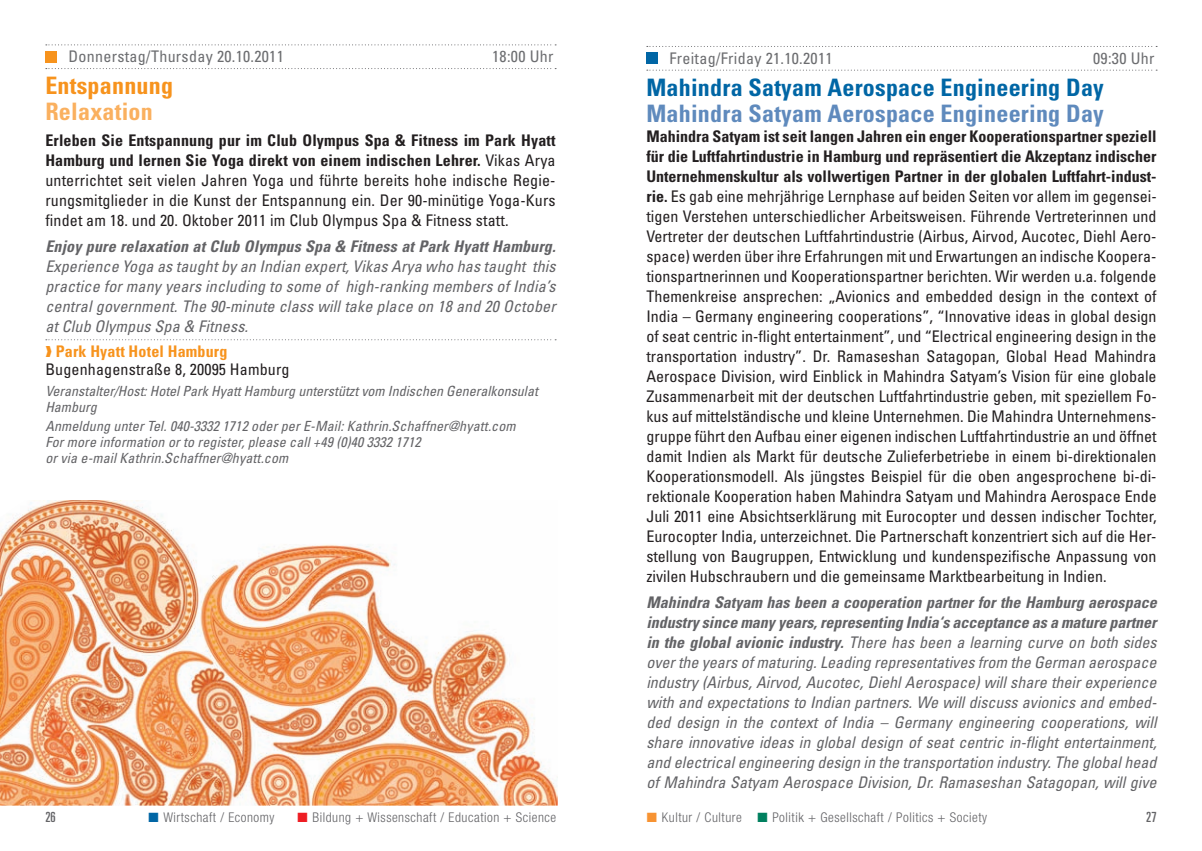
<style>
.page{position:relative;width:1202px;height:851px;background:#fff}
.page>*{position:absolute;margin:0;border:0;box-sizing:border-box;transform-origin:0 0}
.t1{font:700 condensed 24px "Univers";letter-spacing:.01em;color:#0166a5}
.t2{font:700 condensed 24px "Univers";letter-spacing:.01em;color:#5f8abd}
.t3{font:700 condensed 24px "Univers";letter-spacing:.01em;color:#f7931d}
.t4{font:700 condensed 24px "Univers";letter-spacing:.01em;color:#fab05f}
.t5{font:condensed 16px/20px "Univers";letter-spacing:.01em;color:#231f20;text-align:justify}
.t6{font:italic condensed 16px/20px "Univers";letter-spacing:.005em;color:#636366;text-align:justify}
.t7{font:condensed 16px "Univers LT";letter-spacing:.02em;color:#6c6d70}
.t8{font:italic 700 condensed 16px "Univers";letter-spacing:.01em;color:#636366}
.t9{font:italic condensed 14px/16px "Univers";letter-spacing:.01em;color:#636366}
.t10{font:ultra-condensed 14px "Univers LT";color:#636366}
.t11{font:300 condensed 13.4px "Helvetica Neue";letter-spacing:.04em;color:#636366}
.s1{font-weight:700}
.s2{color:#f7931d}
.s3{font-weight:700;color:#f7931d}
.s4{color:#0166a5}
.s5{color:#ee1d23}
.s6{color:#f79332}
.s7{color:#00805f}
</style>
<div class="page">
<svg style="left:46px;top:44px;width:510px;height:1px"></svg>
<svg style="left:46px;top:68px;width:510px;height:1px"></svg>
<svg style="left:46px;top:339px;width:510px;height:1px"></svg>
<div style="left:45px;top:51px;width:11px;height:11px;background:#f7931d"></div>
<svg style="left:647px;top:46px;width:510px;height:1px"></svg>
<svg style="left:647px;top:70px;width:510px;height:1px"></svg>
<div style="left:646px;top:53px;width:11px;height:11px;background:#0166a5"></div>
<img style="left:0;top:500px;width:558px;height:305px">
<p class="t7" style="left:68px;top:47px;width:217px">Donnerstag/Thursday 20.10.2011</p>
<p class="t7" style="left:492px;top:47px;width:63px">18:00 Uhr</p>
<h1 class="t3" style="left:45px;top:71px;width:129px">Entspannung</h1>
<h1 class="t4" style="left:45px;top:97px;width:109px">Relaxation</h1>
<p class="t5" style="left:45px;top:130px;width:512px"><span class="s1">Erleben Sie Entspannung pur im Club Olympus Spa &amp; Fitness im Park Hyatt Hamburg und lernen Sie Yoga direkt von einem indischen Lehrer.</span> Vikas Arya unterrichtet seit vielen Jahren Yoga und führte bereits hohe indische Regie&shy;rungsmitglieder in die Kunst der Entspannung ein. Der 90-minütige Yoga-Kurs findet am 18. und 20. Oktober 2011 im Club Olympus Spa &amp; Fitness statt.</p>
<p class="t8" style="left:45px;top:236px;width:512px">Enjoy pure relaxation at Club Olympus Spa &amp; Fitness at Park Hyatt Hamburg.</p>
<p class="t6" style="left:45px;top:255px;width:512px">Experience Yoga as taught by an Indian expert, Vikas Arya who has taught this practice for many years including to some of high-ranking members of India’s central government. The 90-minute class will take place on 18 and 20 October at Club Olympus Spa &amp; Fitness.</p>
<p class="t5" style="left:45px;top:342px;width:246px;line-height:18px"><span class="s2">❱</span> <span class="s3">Park Hyatt Hotel Hamburg<br></span>Bugenhagenstraße 8, 20095 Hamburg</p>
<p class="t9" style="left:45px;top:383px;width:494px">Veranstalter/Host: Hotel Park Hyatt Hamburg unterstützt vom Indischen Generalkonsulat<br>Hamburg</p>
<p class="t9" style="left:45px;top:418px;width:472px">Anmeldung unter Tel. 040-3332 1712 oder per E-Mail: Kathrin.Schaffner@hyatt.com<br>For more information or to register, please call +49 (0)40 3332 1712<br>or via e-mail Kathrin.Schaffner@hyatt.com</p>
<p class="t7" style="left:669px;top:48px;width:165px">Freitag/Friday 21.10.2011</p>
<p class="t7" style="left:1093px;top:48px;width:63px">09:30 Uhr</p>
<h1 class="t1" style="left:646px;top:72px;width:459px">Mahindra Satyam Aerospace Engineering Day</h1>
<h1 class="t2" style="left:646px;top:98px;width:459px">Mahindra Satyam Aerospace Engineering Day</h1>
<p class="t5" style="left:646px;top:125px;width:512px"><span class="s1">Mahindra Satyam ist seit langen Jahren ein enger Kooperationspartner speziell für die Luftfahrtindustrie in Hamburg und repräsentiert die Akzeptanz indischer Unternehmenskultur als vollwertigen Partner in der globalen Luftfahrt-indust&shy;rie.</span> Es gab eine mehrjährige Lernphase auf beiden Seiten vor allem im gegensei&shy;tigen Verstehen unterschiedlicher Arbeitsweisen. Führende Vertreterinnen und Vertreter der deutschen Luftfahrtindustrie (Airbus, Airvod, Aucotec, Diehl Aero&shy;space) werden über ihre Erfahrungen mit und Erwartungen an indische Koopera&shy;tionspartnerinnen und Kooperationspartner berichten. Wir werden u.a. folgende Themenkreise ansprechen: „Avionics and embedded design in the context of India – Germany engineering cooperations”, “Innovative ideas in global design of seat centric in-flight entertainment”, und “Electrical engineering design in the transportation industry”. Dr. Ramaseshan Satagopan, Global Head Mahindra Aerospace Division, wird Einblick in Mahindra Satyam’s Vision für eine globale Zusammenarbeit mit der deutschen Luftfahrtindustrie geben, mit speziellem Fo&shy;kus auf mittelständische und kleine Unternehmen. Die Mahindra Unternehmens&shy;gruppe führt den Aufbau einer eigenen indischen Luftfahrtindustrie an und öffnet damit Indien als Markt für deutsche Zulieferbetriebe in einem bi-direktionalen Kooperationsmodell. Als jüngstes Beispiel für die oben angesprochene bi-di&shy;rektionale Kooperation haben Mahindra Satyam und Mahindra Aerospace Ende Juli 2011 eine Absichtserklärung mit Eurocopter und dessen indischer Tochter, Eurocopter India, unterzeichnet. Die Partnerschaft konzentriert sich auf die Her&shy;stellung von Baugruppen, Entwicklung und kundenspezifische Anpassung von zivilen Hubschraubern und die gemeinsame Marktbearbeitung in Indien.</p>
<p class="t6" style="left:646px;top:591px;width:512px"><span class="s1">Mahindra Satyam has been a cooperation partner for the Hamburg aerospace industry since many years, representing India‘s acceptance as a mature partner in the global avionic industry.</span> There has been a learning curve on both sides over the years of maturing. Leading representatives from the German aerospace industry (Airbus, Airvod, Aucotec, Diehl Aerospace) will share their experience with and expectations to Indian partners. We will discuss avionics and embed&shy;ded design in the context of India – Germany engineering cooperations, will share innovative ideas in global design of seat centric in-flight entertainment, and electrical engineering design in the transportation industry. The global head of Mahindra Satyam Aerospace Division, Dr. Ramaseshan Satagopan, will give</p>
<p class="t10" style="left:45px;top:809px;width:12px">26</p>
<p class="t11" style="left:148px;top:809px;width:128px"><span class="s4">■</span> Wirtschaft / Economy</p>
<p class="t11" style="left:298px;top:809px;width:260px"><span class="s5">■</span> Bildung + Wissenschaft / Education + Science</p>
<p class="t11" style="left:647px;top:809px;width:342px"><span class="s6">■</span> Kultur / Culture <span class="s7">■</span> Politik + Gesellschaft / Politics + Society</p>
<p class="t10" style="left:1146px;top:809px;width:12px">27</p>
</div>
